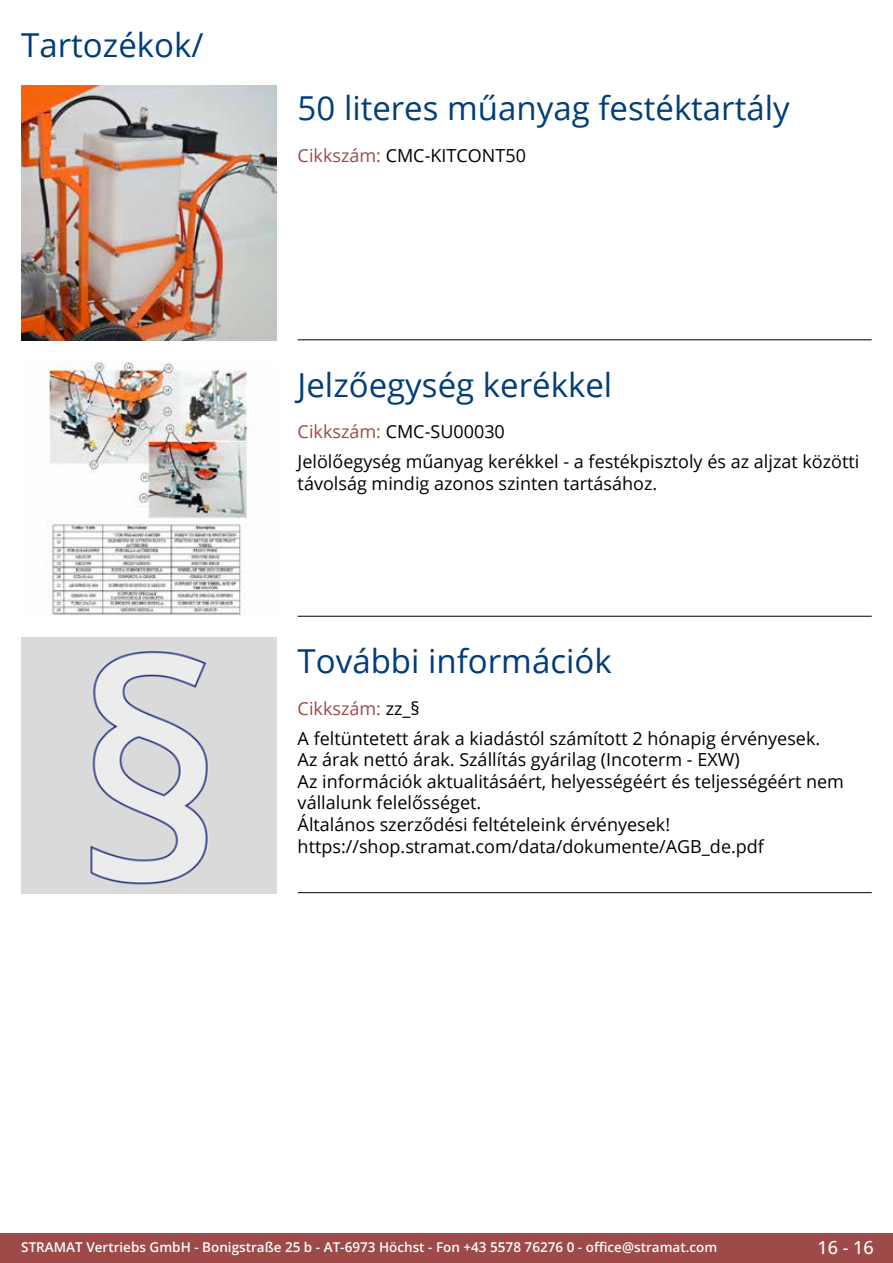
<style>
.page{position:relative;width:893px;height:1263px;background:#fff}
.page>*{position:absolute;margin:0;border:0;box-sizing:border-box;transform-origin:0 0}
.t1{font:33px "Open Sans";color:#003d79}
.t2{font:18px/21.6px "Open Sans";color:#000}
.t3{font:18px "Open Sans";color:#9d4a48}
.t4{font:500 18px "Open Sans";color:#fff}
.t5{font:600 13.5px "Open Sans";color:#fff}
.s1{color:#9d4a48}
.s2{color:#000}
</style>
<div class="page">
<div style="left:0;top:1233px;width:893px;height:30px;background:#9d4a48"></div>
<hr style="left:298px;top:340px;width:574px;height:1px;background:#000">
<hr style="left:298px;top:616px;width:574px;height:1px;background:#000">
<hr style="left:298px;top:892px;width:574px;height:1px;background:#000">
<img style="left:21px;top:85px;width:255px;height:255px">
<img style="left:46px;top:361px;width:206px;height:255px">
<img style="left:21px;top:638px;width:255px;height:255px">
<h1 class="t1" style="left:21px;top:22px;width:184px">Tartozékok/</h1>
<h1 class="t1" style="left:298px;top:86px;width:494px">50 literes műanyag festéktartály</h1>
<p class="t2" style="left:298px;top:144px;width:230px"><span class="s1">Cikkszám:</span> CMC-KITCONT50</p>
<h1 class="t1" style="left:298px;top:362px;width:316px">Jelzőegység kerékkel</h1>
<p class="t2" style="left:298px;top:421px;width:209px"><span class="s1">Cikkszám:</span> CMC-SU00030</p>
<p class="t2" style="left:298px;top:450px;width:563px">Jelölőegység műanyag kerékkel - a festékpisztoly és az aljzat közötti távolság mindig azonos szinten tartásához.</p>
<h1 class="t1" style="left:298px;top:638px;width:315px">További információk</h1>
<p class="t3" style="left:298px;top:696px;width:124px">Cikkszám: <span class="s2">zz_§</span></p>
<p class="t2" style="left:298px;top:727px;width:548px">A feltüntetett árak a kiadástól számított 2 hónapig érvényesek.<br>Az árak nettó árak. Szállítás gyárilag (Incoterm - EXW)<br>Az információk aktualitásáért, helyességéért és teljességéért nem vállalunk felelősséget.<br>Általános szerződési feltételeink érvényesek! https://shop.stramat.com/data/dokumente/AGB_de.pdf</p>
<p class="t5" style="left:21px;top:1238px;width:698px">STRAMAT Vertriebs GmbH - Bonigstraße 25 b - AT-6973 Höchst - Fon +43 5578 76276 0 - office@stramat.com</p>
<p class="t4" style="left:817px;top:1234px;width:58px">16 - 16</p>
</div>
